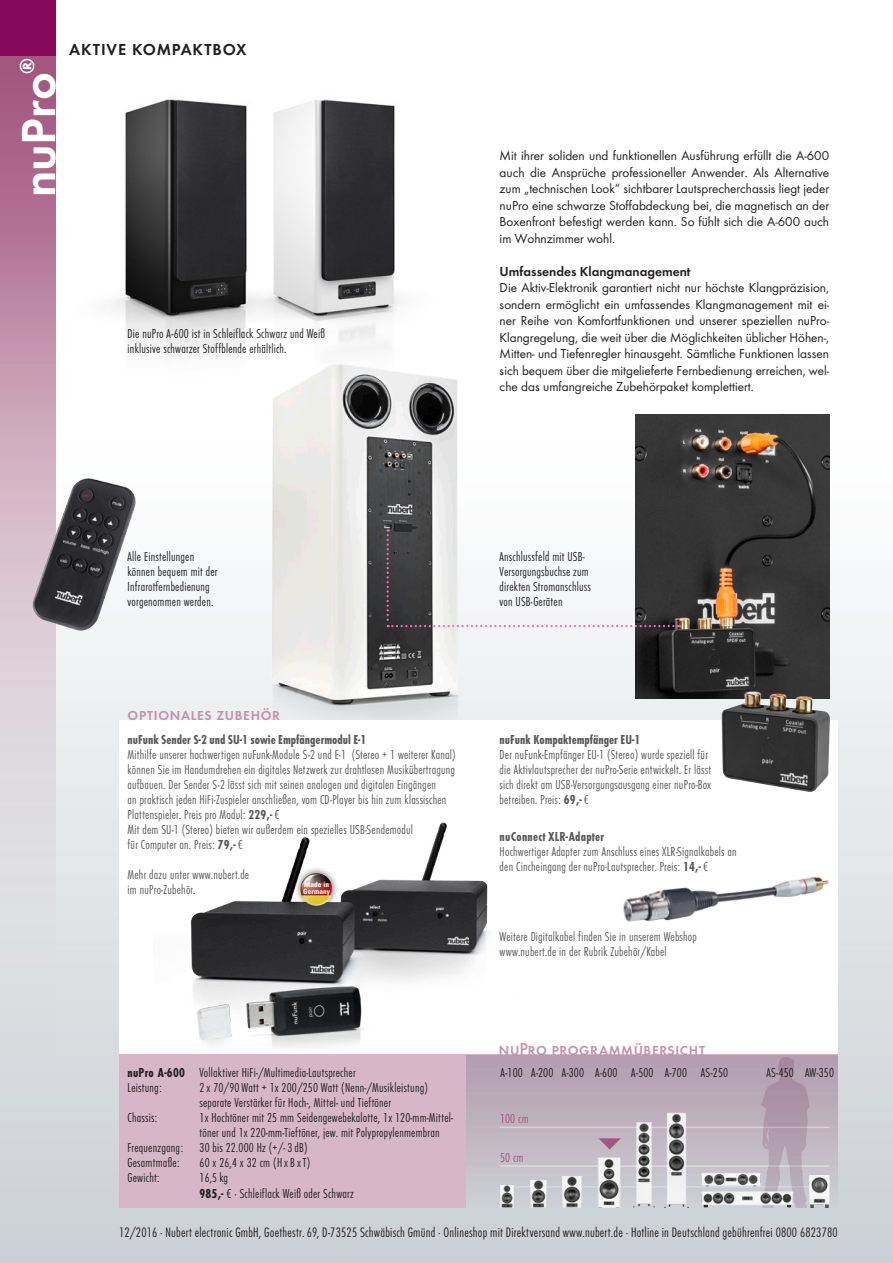
<style>
.page{position:relative;width:893px;height:1263px;background:#fff}
.page>*{position:absolute;margin:0;border:0;box-sizing:border-box;transform-origin:0 0}
.t1{font:49.5px "Futura Dem";color:#fff}
.t2{font:21px "Futura Dem";color:#fff}
.t3{font:16.5px "Futura Dem";letter-spacing:.05em;color:#231f20}
.t4{font:300 14.25px "Futura Con";letter-spacing:.015em;color:#231f20}
.t5{font:300 13.5px/15px "Futura Con";letter-spacing:.015em;color:#57585a}
.t6{font:13.5px/16.5px "Futura Boo";color:#231f20;text-align:justify}
.t7{font:300 13.5px/15px "Futura Con";letter-spacing:.015em;color:#231f20}
.t8{font:700 13.5px "Futura Con";color:#57585a}
.t9{font:13.5px "Futura Dem";letter-spacing:.05em;color:#c193ab}
.t10{font:13.5px "Futura Dem";color:#231f20}
.t11{font:300 13.5px "Futura Con";letter-spacing:.015em;color:#a3567e}
.t12{font:700 condensed 7.2px/6.6px "Univers";letter-spacing:.02em;color:#fff}
.s1{font-weight:700}
.s2{font-family:"Futura";font-weight:500;font-size:18px}
</style>
<div class="page">
<div style="left:0;top:0;width:893px;height:1263px;background:linear-gradient(to bottom,#fff,#d0d5d9)"></div>
<svg style="left:0;top:55px;width:55px;height:999px"></svg>
<img style="left:228px;top:351px;width:284px;height:369px">
<div style="left:119px;top:720px;width:719px;height:334px;background:#fff"></div>
<div style="left:119px;top:1054px;width:719px;height:154px;background:linear-gradient(to bottom,#b29bac,#cdd0d5)"></div>
<div style="left:0;top:0;width:55px;height:55px;background:#88095b"></div>
<div style="left:119px;top:1054px;width:347px;height:154px;background:#d6b7c8"></div>
<hr style="left:500px;top:1126px;width:330px;height:2px;background:#fff">
<hr style="left:500px;top:1165px;width:329px;height:2px;background:#fff">
<hr style="left:501px;top:1186px;width:328px;height:1px;background:#fff">
<img style="left:761px;top:1058px;width:49px;height:150px">
<svg style="left:598px;top:1138px;width:23px;height:11px"></svg>
<img style="left:563px;top:1177px;width:18px;height:30px">
<img style="left:530px;top:1180px;width:17px;height:27px">
<img style="left:500px;top:1185px;width:14px;height:22px">
<img style="left:809px;top:1175px;width:20px;height:32px">
<img style="left:658px;top:1109px;width:37px;height:100px">
<img style="left:631px;top:1120px;width:25px;height:88px">
<img style="left:595px;top:1156px;width:28px;height:52px">
<img style="left:701px;top:1172px;width:61px;height:15px">
<img style="left:700px;top:1191px;width:95px;height:17px">
<img style="left:55px;top:89px;width:149px;height:320px">
<img style="left:204px;top:89px;width:272px;height:320px">
<img style="left:623px;top:877px;width:206px;height:45px">
<img style="left:635px;top:415px;width:194px;height:176px">
<img style="left:635px;top:591px;width:194px;height:113px">
<img style="left:191px;top:822px;width:351px;height:263px">
<div style="left:294px;top:866px;width:46px;height:46px;background:#231f20;opacity:.7"></div>
<img style="left:300px;top:872px;width:36px;height:34px">
<img style="left:19px;top:469px;width:121px;height:180px">
<svg style="left:387px;top:529px;width:292px;height:98px"></svg>
<img style="left:700px;top:642px;width:161px;height:189px">
<h2 class="t2" style="left:13px;top:74px;width:17px;rotate:-90deg">®</h2>
<h1 class="t1" style="left:4px;top:197px;width:127px;rotate:-90deg">NUPRO</h1>
<p class="t3" style="left:69px;top:38px;width:179px">AKTIVE KOMPAKTBOX</p>
<p class="t7" style="left:128px;top:326px;width:199px">Die nuPro A-600 ist in Schleiflack Schwarz und Weiß inklusive schwarzer Stoffblende erhältlich.</p>
<p class="t6" style="left:500px;top:147px;width:331px">Mit ihrer soliden und funktionellen Ausführung erfüllt die A-600 auch die Ansprüche professioneller Anwender. Als Alternative zum „technischen Look“ sichtbarer Lautsprecherchassis liegt jeder nuPro eine schwarze Stoffabdeckung bei, die magnetisch an der Boxenfront befestigt werden kann. So fühlt sich die A-600 auch im Wohnzimmer wohl.</p>
<p class="t10" style="left:500px;top:262px;width:192px">UMFASSENDES KLANGMANAGEMENT</p>
<p class="t6" style="left:500px;top:279px;width:331px">Die Aktiv-Elektronik garantiert nicht nur höchste Klangpräzision, sondern ermöglicht ein umfassendes Klangmanagement mit ei&shy;ner Reihe von Komfortfunktionen und unserer speziellen nuPro-Klangregelung, die weit über die Möglichkeiten üblicher Höhen-, Mitten- und Tiefenregler hinausgeht. Sämtliche Funktionen lassen sich bequem über die mitgelieferte Fernbedienung erreichen, wel&shy;che das umfangreiche Zubehörpaket komplettiert.</p>
<p class="t7" style="left:128px;top:548px;width:91px">Alle Einstellungen können bequem mit der<br>Infrarotfernbedienung vorgenommen werden.</p>
<p class="t7" style="left:500px;top:548px;width:93px">Anschlussfeld mit USB-<br>Versorgungsbuchse zum direkten Stromanschluss von USB-Geräten</p>
<p class="t9" style="left:128px;top:706px;width:154px">OPTIONALES ZUBEHÖR</p>
<p class="t8" style="left:128px;top:730px;width:240px">nuFunk Sender S-2 und SU-1 sowie Empfängermodul E-1</p>
<p class="t5" style="left:128px;top:747px;width:330px">Mithilfe unserer hochwertigen nuFunk-Module S-2 und E-1 (Stereo + 1 weiterer Kanal) können Sie im Handumdrehen ein digitales Netzwerk zur drahtlosen Musikübertragung aufbauen. Der Sender S-2 lässt sich mit seinen analogen und digitalen Eingängen<br>an praktisch jeden HiFi-Zuspieler anschließen, vom CD-Player bis hin zum klassischen Plattenspieler. Preis pro Modul: <span class="s1">229,-</span>€<br>Mit dem SU-1 (Stereo) bieten wir außerdem ein spezielles USB-Sendemodul<br>für Computer an. Preis: <span class="s1">79,-</span>€</p>
<p class="t5" style="left:128px;top:867px;width:123px">Mehr dazu unter www.nubert.de im nuPro-Zubehör.</p>
<p class="t12" style="left:303px;top:881px;width:29px">Made in<br>Germany</p>
<p class="t7" style="left:128px;top:1065px;width:230px"><span class="s1">nuPro A-600</span> Vollaktiver HiFi-/Multimedia-Lautsprecher<br>Leistung:</p>
<p class="t7" style="left:200px;top:1080px;width:230px">2x 70/90 Watt + 1x 200/250 Watt (Nenn-/Musikleistung) separate Verstärker für Hoch-, Mittel- und Tieftöner</p>
<p class="t7" style="left:128px;top:1110px;width:31px">Chassis:</p>
<p class="t7" style="left:200px;top:1110px;width:255px">1x Hochtöner mit 25 mm Seidengewebekalotte, 1x 120-mm-Mittel-</p>
<p class="t7" style="left:200px;top:1125px;width:241px">töner und 1x 220-mm-Tieftöner, jew. mit Polypropylenmembran</p>
<p class="t7" style="left:128px;top:1140px;width:182px">Frequenzgang: 30 bis 22.000 Hz (+/-3dB)</p>
<p class="t7" style="left:128px;top:1155px;width:54px">Gesamtmaße:</p>
<p class="t7" style="left:200px;top:1155px;width:112px">60 x 26,4 x 32 cm (HxBx T)</p>
<p class="t7" style="left:128px;top:1170px;width:34px">Gewicht:</p>
<p class="t7" style="left:200px;top:1169px;width:156px;line-height:16.2px">16,5kg<br><span class="s1">985,-</span> € · Schleiflack Weiß oder Schwarz</p>
<p class="t8" style="left:500px;top:730px;width:142px">nuFunk Kompaktempfänger EU-1</p>
<p class="t5" style="left:500px;top:747px;width:213px">Der nuFunk-Empfänger EU-1 (Stereo) wurde speziell für die Aktivlautsprecher der nuPro-Serie entwickelt. Er lässt sich direkt am USB-Versorgungsausgang einer nuPro-Box betreiben. Preis: <span class="s1">69,-</span>€</p>
<p class="t8" style="left:500px;top:827px;width:106px">nuConnect XLR-Adapter</p>
<p class="t5" style="left:500px;top:844px;width:239px">Hochwertiger Adapter zum Anschluss eines XLR-Signalkabels an den Cincheingang der nuPro-Lautsprecher. Preis: <span class="s1">14,-</span>€</p>
<p class="t5" style="left:500px;top:929px;width:199px">Weitere Digitalkabel finden Sie in unserem Webshop www.nubert.de in der Rubrik Zubehör/Kabel</p>
<p class="t9" style="left:499px;top:1041px;width:208px">NU<span class="s2">P</span>RO PROGRAMMÜBERSICHT</p>
<p class="t7" style="left:500px;top:1065px;width:229px">A-100 A-200 A-300 A-600 A-500 A-700 AS-250</p>
<p class="t7" style="left:766px;top:1065px;width:69px">AS-450 AW-350</p>
<p class="t11" style="left:500px;top:1110px;width:30px">100 cm</p>
<p class="t11" style="left:500px;top:1149px;width:25px">50 cm</p>
<p class="t4" style="left:119px;top:1223px;width:720px">12/2016 · Nubert electronic GmbH, Goethestr.69, D-73525 Schwäbisch Gmünd · Onlineshop mit Direktversand www.nubert.de · Hotline in Deutschland gebührenfrei 0800 6823780</p>
</div>
